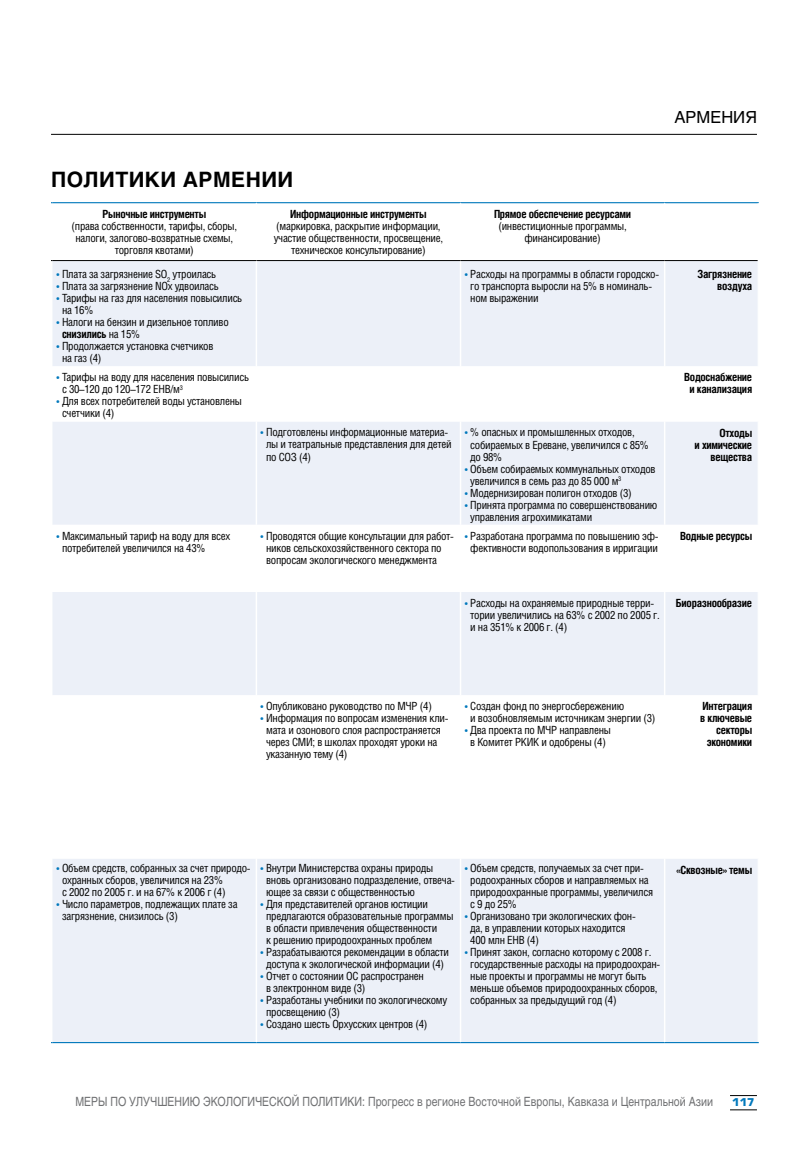
<style>
.page{position:relative;width:808px;height:1149px;background:#fff}
.page>*{position:absolute;margin:0;border:0;box-sizing:border-box;transform-origin:0 0}
.t1{font:700 21px "Helios";letter-spacing:.02em;color:#000}
.t2{font:16.5px "Helios";color:#000}
.t3{font:12.6px "Helios";color:#707173;scale:.83 1}
.t4{font:11.25px/12px "Helios Cond";letter-spacing:-.025em;color:#000}
.t5{font:700 11.25px/12px "Helios Cond";letter-spacing:-.025em;color:#000;text-align:right}
.t6{font:700 10.5px "Eurostile LT Std";color:#0078bc}
.s1{color:#0078bc}
.s2{font-weight:700}
</style>
<div class="page">
<svg style="left:730px;top:1109px;width:27px;height:1px"></svg>
<hr style="left:51px;top:134px;width:706px;height:1px;background:#000">
<div style="left:52px;top:261px;width:706px;height:780px;background:#ecf0f8"></div>
<svg style="left:52px;top:366px;width:706px;height:492px"></svg>
<hr style="left:0;top:202px;width:52px;height:1px;background:#0078bc">
<hr style="left:256px;top:202px;width:204px;height:1px;background:#0078bc">
<hr style="left:460px;top:202px;width:205px;height:1px;background:#0078bc">
<hr style="left:665px;top:202px;width:94px;height:1px;background:#0078bc">
<hr style="left:256px;top:1041px;width:204px;height:1px;background:#0078bc">
<hr style="left:460px;top:1041px;width:205px;height:1px;background:#0078bc">
<hr style="left:460px;top:261px;width:1px;height:105px;background:#fff">
<hr style="left:664px;top:261px;width:1px;height:105px;background:#fff">
<hr style="left:460px;top:366px;width:1px;height:55px;background:#fff">
<hr style="left:664px;top:366px;width:1px;height:55px;background:#fff">
<hr style="left:460px;top:421px;width:1px;height:103px;background:#fff">
<hr style="left:664px;top:421px;width:1px;height:103px;background:#fff">
<hr style="left:460px;top:524px;width:1px;height:68px;background:#fff">
<hr style="left:664px;top:524px;width:1px;height:68px;background:#fff">
<hr style="left:460px;top:592px;width:1px;height:103px;background:#fff">
<hr style="left:664px;top:592px;width:1px;height:103px;background:#fff">
<hr style="left:460px;top:695px;width:1px;height:163px;background:#fff">
<hr style="left:664px;top:695px;width:1px;height:163px;background:#fff">
<hr style="left:460px;top:858px;width:1px;height:183px;background:#fff">
<hr style="left:664px;top:858px;width:1px;height:183px;background:#fff">
<hr style="left:665px;top:260px;width:93px;height:1px;background:#000">
<hr style="left:0;top:260px;width:52px;height:1px;background:#000">
<hr style="left:256px;top:260px;width:204px;height:1px;background:#000">
<hr style="left:460px;top:260px;width:205px;height:1px;background:#000">
<hr style="left:0;top:1041px;width:52px;height:1px;background:#0078bc">
<hr style="left:665px;top:1041px;width:94px;height:1px;background:#0078bc">
<hr style="left:52px;top:202px;width:204px;height:1px;background:#0078bc">
<hr style="left:52px;top:1041px;width:204px;height:1px;background:#0078bc">
<hr style="left:256px;top:261px;width:1px;height:105px;background:#fff">
<hr style="left:256px;top:366px;width:1px;height:55px;background:#fff">
<hr style="left:256px;top:421px;width:1px;height:103px;background:#fff">
<hr style="left:256px;top:524px;width:1px;height:68px;background:#fff">
<hr style="left:256px;top:592px;width:1px;height:103px;background:#fff">
<hr style="left:256px;top:695px;width:1px;height:163px;background:#fff">
<hr style="left:256px;top:858px;width:1px;height:183px;background:#fff">
<hr style="left:52px;top:260px;width:204px;height:1px;background:#000">
<div style="left:0;top:191px;width:51px;height:893px;background:#fff"></div>
<h1 class="t1" style="left:51px;top:167px;width:244px">политики армении</h1>
<p class="t5" style="left:102px;top:207px;width:105px">Рыночные инструменты</p>
<p class="t4" style="left:72px;top:219px;width:167px;text-align:center">(права собственности, тарифы, сборы, налоги, залогово-возвратные схемы, торговля квотами)</p>
<p class="t5" style="left:290px;top:207px;width:138px">Информационные инструменты</p>
<p class="t4" style="left:274px;top:219px;width:171px;text-align:center">(маркировка, раскрытие информации, участие общественности, просвещение, техническое консультирование)</p>
<p class="t4" style="left:57px;top:268px;width:161px"><span class="s1">•</span> Плата за загрязнение SO<sub>2</sub> утроилась</p>
<p class="t4" style="left:57px;top:280px;width:164px"><span class="s1">•</span> Плата за загрязнение NOx удвоилась</p>
<p class="t4" style="left:62px;top:292px;width:182px;text-indent:-5px"><span class="s1">•</span> Тарифы на газ для населения повысились на 16%</p>
<p class="t4" style="left:62px;top:316px;width:168px;text-indent:-5px"><span class="s1">•</span> Налоги на бензин и дизельное топливо <span class="s2">снизились</span> на 15%</p>
<p class="t4" style="left:62px;top:340px;width:153px;text-indent:-5px"><span class="s1">•</span> Продолжается установка счетчиков на газ (4)</p>
<p class="t4" style="left:62px;top:371px;width:189px;text-indent:-5px"><span class="s1">•</span> Тарифы на воду для населения повысились с 30–120 до 120–172 ЕНВ/м<sup>3</sup></p>
<p class="t4" style="left:62px;top:395px;width:181px;text-indent:-5px"><span class="s1">•</span> Для всех потребителей воды установлены счетчики (4)</p>
<p class="t5" style="left:494px;top:207px;width:139px">Прямое обеспечение ресурсами</p>
<p class="t4" style="left:498px;top:219px;width:130px;text-align:center">(инвестиционные программы, финансирование)</p>
<h2 class="t2" style="left:674px;top:108px;width:24px">Армени</h2>
<h2 class="t2" style="left:745px;top:108px;width:13px">я</h2>
<p class="t4" style="left:470px;top:268px;width:190px;text-indent:-5px"><span class="s1">•</span> Расходы на программы в области городско&shy;го транспорта выросли на 5% в номиналь&shy;ном выражении</p>
<p class="t5" style="left:697px;top:268px;width:56px">Загрязнение воздуха</p>
<p class="t5" style="left:684px;top:371px;width:69px;text-align:center">Водо-снаб-же-ние и канализация</p>
<p class="t4" style="left:266px;top:426px;width:187px;text-indent:-5px"><span class="s1">•</span> Подготовлены информационные материа&shy;лы и театральные представления для детей по СОЗ (4)</p>
<p class="t4" style="left:470px;top:426px;width:180px;text-indent:-5px"><span class="s1">•</span> % опасных и промышленных отходов, собираемых в Ереване, увеличился с 85% до 98%</p>
<p class="t4" style="left:470px;top:462px;width:187px;text-indent:-5px"><span class="s1">•</span> Объем собираемых коммунальных отходов увеличился в семь раз до 85 000 м<sup>3</sup></p>
<p class="t4" style="left:465px;top:486px;width:168px"><span class="s1">•</span> Модернизирован полигон отходов (3)</p>
<p class="t4" style="left:470px;top:498px;width:189px;text-indent:-5px"><span class="s1">•</span> Принята программа по совершенствованию управления агрохимикатами</p>
<p class="t5" style="left:695px;top:426px;width:59px">Отходы<br>и химические вещества</p>
<p class="t4" style="left:62px;top:529px;width:170px;text-indent:-5px"><span class="s1">•</span> Максимальный тариф на воду для всех потребителей увеличился на 43%</p>
<p class="t4" style="left:266px;top:529px;width:189px;text-indent:-5px"><span class="s1">•</span> Проводятся общие консультации для работ&shy;ников сельскохозяйственного сектора по вопросам экологического менеджмента</p>
<p class="t4" style="left:465px;top:529px;width:195px;text-align:center"><span class="s1">•</span> Разработана программа по повышению эф&shy;фективности водопользования в ирригации</p>
<p class="t5" style="left:680px;top:529px;width:74px">Водные ресурсы</p>
<p class="t4" style="left:470px;top:596px;width:191px;text-indent:-5px"><span class="s1">•</span> Расходы на охраняемые природные терри&shy;тории увеличились на 63% с 2002 по 2005 г. и на 351% к 2006 г. (4)</p>
<p class="t5" style="left:676px;top:596px;width:78px">Биоразнообразие</p>
<p class="t4" style="left:261px;top:699px;width:173px"><span class="s1">•</span> Опубликовано руководство по МЧР (4)</p>
<p class="t4" style="left:266px;top:711px;width:184px;text-indent:-5px"><span class="s1">•</span> Информация по вопросам изменения кли&shy;мата и озонового слоя распространяется через СМИ; в школах проходят уроки на указанную тему (4)</p>
<p class="t4" style="left:470px;top:699px;width:187px;text-indent:-5px"><span class="s1">•</span> Создан фонд по энергосбережению<br>и возобновляемым источникам энергии (3)</p>
<p class="t4" style="left:465px;top:723px;width:148px;text-align:center"><span class="s1">•</span> Два проекта по МЧР направлены в Комитет РКИК и одобрены (4)</p>
<p class="t5" style="left:700px;top:700px;width:53px">Интеграция в ключевые секторы экономики</p>
<p class="t4" style="left:62px;top:861px;width:190px;text-indent:-5px"><span class="s1">•</span> Объем средств, собранных за счет природо&shy;охранных сборов, увеличился на 23%<br>с 2002 по 2005 г. и на 67% к 2006 г (4)</p>
<p class="t4" style="left:62px;top:897px;width:177px;text-indent:-5px"><span class="s1">•</span> Число параметров, подлежащих плате за загрязнение, снизилось (3)</p>
<p class="t4" style="left:266px;top:861px;width:190px;text-indent:-5px"><span class="s1">•</span> Внутри Министерства охраны природы вновь организовано подразделение, отвеча&shy;ющее за связи с общественностью</p>
<p class="t4" style="left:266px;top:897px;width:189px;text-indent:-5px"><span class="s1">•</span> Для представителей органов юстиции предлагаются образовательные программы в области привлечения общественности<br>к решению природоохранных проблем</p>
<p class="t4" style="left:261px;top:945px;width:190px;text-align:center"><span class="s1">•</span> Разрабатываются рекомендации в области доступа к экологической информации (4)</p>
<p class="t4" style="left:266px;top:969px;width:159px;text-indent:-5px"><span class="s1">•</span> Отчет о состоянии ОС распространен в электронном виде (3)</p>
<p class="t4" style="left:266px;top:993px;width:183px;text-indent:-5px"><span class="s1">•</span> Разработаны учебники по экологическому просвещению (3)</p>
<p class="t4" style="left:261px;top:1017px;width:168px"><span class="s1">•</span> Создано шесть Орхусских центров (4)</p>
<p class="t4" style="left:470px;top:861px;width:184px;text-indent:-5px"><span class="s1">•</span> Объем средств, получаемых за счет при&shy;родоохранных сборов и направляемых на природоохранные программы, увеличился с 9 до 25%</p>
<p class="t4" style="left:470px;top:909px;width:167px;text-indent:-5px"><span class="s1">•</span> Организовано три экологических фон&shy;да, в управлении которых находится<br>400 млн ЕНВ (4)</p>
<p class="t4" style="left:470px;top:945px;width:192px;text-indent:-5px"><span class="s1">•</span> Принят закон, согласно которому с 2008 г. государственные расходы на природоохран&shy;ные проекты и программы не могут быть меньше объемов природоохранных сборов, собранных за предыдущий год (4)</p>
<p class="t5" style="left:676px;top:863px;width:77px">«Сквозные» темы</p>
<p class="t3" style="left:75px;top:1093px;width:770px">МЕРЫ ПО УЛУЧШЕНИЮ ЭКОЛОГИЧЕСКОЙ ПОЛИТИКИ: Прогресс в регионе Восточной Европы, Кавказа и Центральной Азии</p>
<p class="t6" style="left:732px;top:1095px;width:24px">117</p>
</div>
